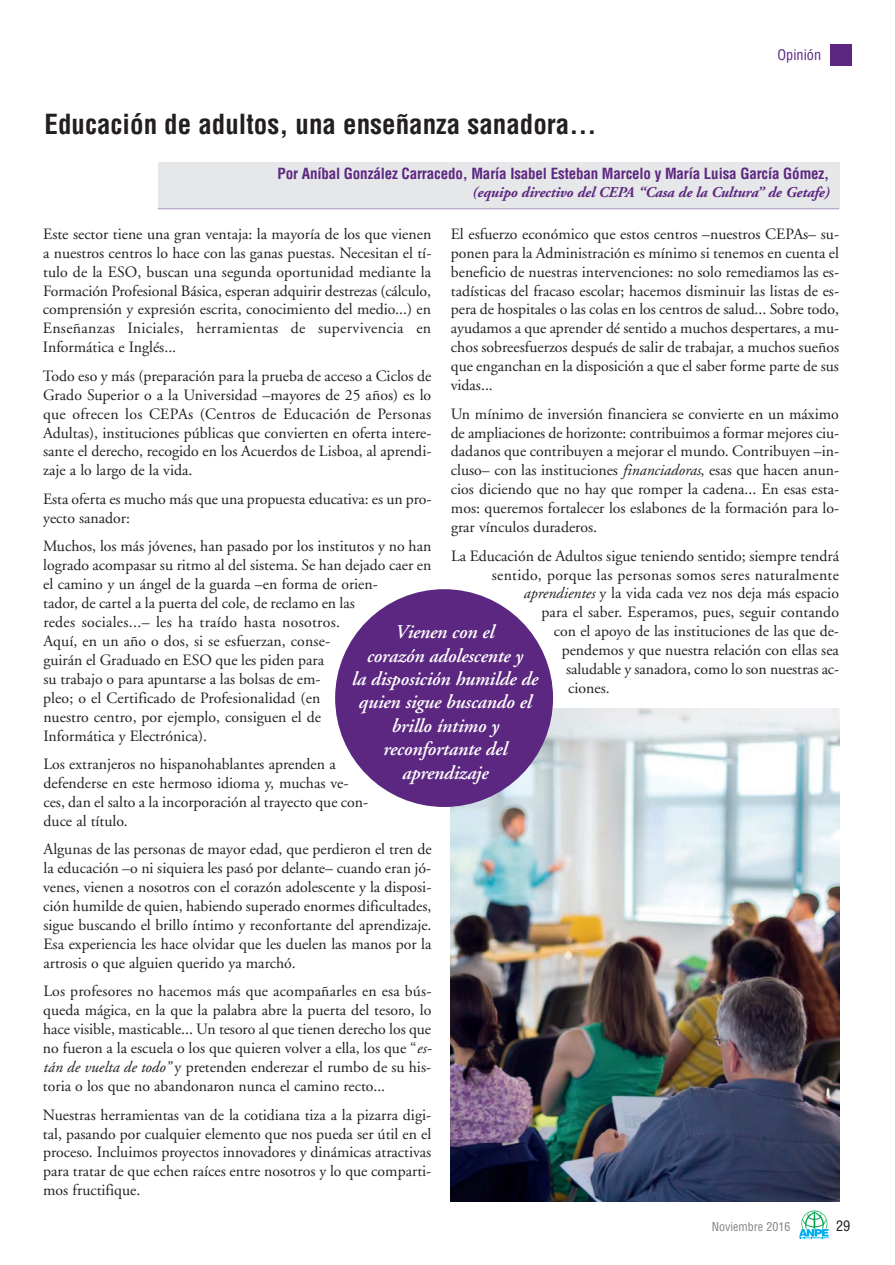
<style>
.page{position:relative;width:895px;height:1265px;background:#fff}
.page>*{position:absolute;margin:0;border:0;box-sizing:border-box;transform-origin:0 0}
.t1{font:700 condensed 27px "Helvetica";color:#231f20}
.t2{font:italic 600 19.5px/23.4px "Adobe Garamond";letter-spacing:-.01em;color:#fff;text-align:center}
.t3{font:15.75px/18.9px "Adobe Garamond";color:#231f20;text-align:justify}
.t4{font:700 condensed 15px "Helvetica";letter-spacing:-.01em;color:#5c2781}
.t5{font:italic 700 15px "Adobe Garamond";letter-spacing:-.01em;color:#5c2781}
.t6{font:condensed 14.25px "Helvetica";color:#5c2781}
.t7{font:condensed 14.25px "Helvetica";color:#231f20}
.t8{font:condensed 12px "Helvetica";color:#808285}
.s1{font-style:italic}
</style>
<div class="page">
<div style="left:830px;top:45px;width:21px;height:21px;background:#5c2781"></div>
<svg style="left:799px;top:1210px;width:29px;height:28px"></svg>
<div style="left:158px;top:163px;width:680px;height:46px;background:#e6e7e9"></div>
<hr style="left:158px;top:208px;width:680px;height:1px;background:#ab95c0">
<img style="left:450px;top:708px;width:388px;height:493px">
<div style="left:335px;top:589px;width:217px;height:218px;background:#5c2781;border-radius:50%"></div>
<h1 class="t1" style="left:45px;top:109px;width:553px">Educación de adultos, una enseñanza sanadora…</h1>
<p class="t6" style="left:777px;top:46px;width:45px">Opinión</p>
<p class="t4" style="left:277px;top:165px;width:553px">Por Aníbal González Carracedo, María Isabel Esteban Marcelo y María Luisa García Gómez,</p>
<p class="t5" style="left:471px;top:186px;width:358px">(equipo directivo del CEPA “Casa de la Cultura” de Getafe)</p>
<p class="t3" style="left:450px;top:226px;width:390px">El esfuerzo económico que estos centros –nuestros CEPAs– su&shy;ponen para la Administración es mínimo si tenemos en cuenta el beneficio de nuestras intervenciones: no solo remediamos las es&shy;tadísticas del fracaso escolar; hacemos disminuir las listas de es&shy;pera de hospitales o las colas en los centros de salud... Sobre todo, ayudamos a que aprender dé sentido a muchos despertares, a mu&shy;chos sobreesfuerzos después de salir de trabajar, a muchos sueños que enganchan en la disposición a que el saber forme parte de sus vidas...</p>
<p class="t3" style="left:450px;top:405px;width:390px">Un mínimo de inversión financiera se convierte en un máximo de ampliaciones de horizonte: contribuimos a formar mejores ciu&shy;dadanos que contribuyen a mejorar el mundo. Contribuyen –in&shy;cluso– con las instituciones <span class="s1">financiadoras</span>, esas que hacen anun&shy;cios diciendo que no hay que romper la cadena... En esas esta&shy;mos: queremos fortalecer los eslabones de la formación para lo&shy;grar vínculos duraderos.</p>
<p class="t3" style="left:451px;top:547px;width:389px">La Educación de Adultos sigue teniendo sentido; siempre tendrá</p>
<p class="t3" style="left:491px;top:566px;width:348px">sentido, porque las personas somos seres naturalmente</p>
<p class="t3" style="left:523px;top:585px;width:317px"><span class="s1">aprendientes</span> y la vida cada vez nos deja más espacio</p>
<p class="t3" style="left:541px;top:604px;width:299px">para el saber. Esperamos, pues, seguir contando</p>
<p class="t3" style="left:553px;top:623px;width:286px">con el apoyo de las instituciones de las que de-</p>
<p class="t3" style="left:561px;top:642px;width:279px">pendemos y que nuestra relación con ellas sea</p>
<p class="t3" style="left:566px;top:661px;width:274px">saludable y sanadora, como lo son nuestras ac-</p>
<p class="t3" style="left:568px;top:680px;width:43px">ciones.</p>
<p class="t3" style="left:43px;top:226px;width:390px">Este sector tiene una gran ventaja: la mayoría de los que vienen a nuestros centros lo hace con las ganas puestas. Necesitan el tí&shy;tulo de la ESO, buscan una segunda oportunidad mediante la Formación Profesional Básica, esperan adquirir destrezas (cálculo, comprensión y expresión escrita, conocimiento del medio...) en Enseñanzas Iniciales, herramientas de supervivencia en Informática e Inglés...</p>
<p class="t3" style="left:43px;top:368px;width:390px">Todo eso y más (preparación para la prueba de acceso a Ciclos de Grado Superior o a la Universidad –mayores de 25 años) es lo que ofrecen los CEPAs (Centros de Educación de Personas Adultas), instituciones públicas que convierten en oferta intere&shy;sante el derecho, recogido en los Acuerdos de Lisboa, al aprendi&shy;zaje a lo largo de la vida.</p>
<p class="t3" style="left:43px;top:491px;width:389px">Esta oferta es mucho más que una propuesta educativa: es un pro&shy;yecto sanador:</p>
<p class="t3" style="left:43px;top:538px;width:389px;text-align:left">Muchos, los más jóvenes, han pasado por los institutos y no han logrado acompasar su ritmo al del sistema. Se han dejado caer en el camino y un ángel de la guarda –en forma de orien-<br>tador, de cartel a la puerta del cole, de reclamo en las<br>redes sociales...– les ha traído hasta nosotros.<br>Aquí, en un año o dos, si se esfuerzan, conse-<br>guirán el Graduado en ESO que les piden para<br>su trabajo o para apuntarse a las bolsas de em-<br>pleo; o el Certificado de Profesionalidad (en<br>nuestro centro, por ejemplo, consiguen el de<br>Informática y Electrónica).</p>
<p class="t3" style="left:43px;top:756px;width:326px;text-align:left">Los extranjeros no hispanohablantes aprenden a defenderse en este hermoso idioma y, muchas ve&shy;ces, dan el salto a la incorporación al trayecto que con&shy;duce al título.</p>
<p class="t3" style="left:43px;top:841px;width:390px">Algunas de las personas de mayor edad, que perdieron el tren de la educación –o ni siquiera les pasó por delante– cuando eran jó&shy;venes, vienen a nosotros con el corazón adolescente y la disposi&shy;ción humilde de quien, habiendo superado enormes dificultades, sigue buscando el brillo íntimo y reconfortante del aprendizaje.<br>Esa experiencia les hace olvidar que les duelen las manos por la artrosis o que alguien querido ya marchó.</p>
<p class="t3" style="left:43px;top:983px;width:390px">Los profesores no hacemos más que acompañarles en esa bús&shy;queda mágica, en la que la palabra abre la puerta del tesoro, lo hace visible, masticable... Un tesoro al que tienen derecho los que no fueron a la escuela o los que quieren volver a ella, los que “<span class="s1">es&shy;tán de vuelta de todo”</span> y pretenden enderezar el rumbo de su his&shy;toria o los que no abandonaron nunca el camino recto...</p>
<p class="t3" style="left:43px;top:1106px;width:390px">Nuestras herramientas van de la cotidiana tiza a la pizarra digi&shy;tal, pasando por cualquier elemento que nos pueda ser útil en el proceso. Incluimos proyectos innovadores y dinámicas atractivas para tratar de que echen raíces entre nosotros y lo que comparti&shy;mos fructifique.</p>
<p class="t2" style="left:351px;top:622px;width:187px">Vienen con el<br>corazón adolescente y<br>la disposición humilde de quien sigue buscando el brillo íntimo y reconfortante del aprendizaje</p>
<p class="t8" style="left:711px;top:1219px;width:80px">Noviembre 2016</p>
<p class="t7" style="left:835px;top:1217px;width:16px">29</p>
</div>
